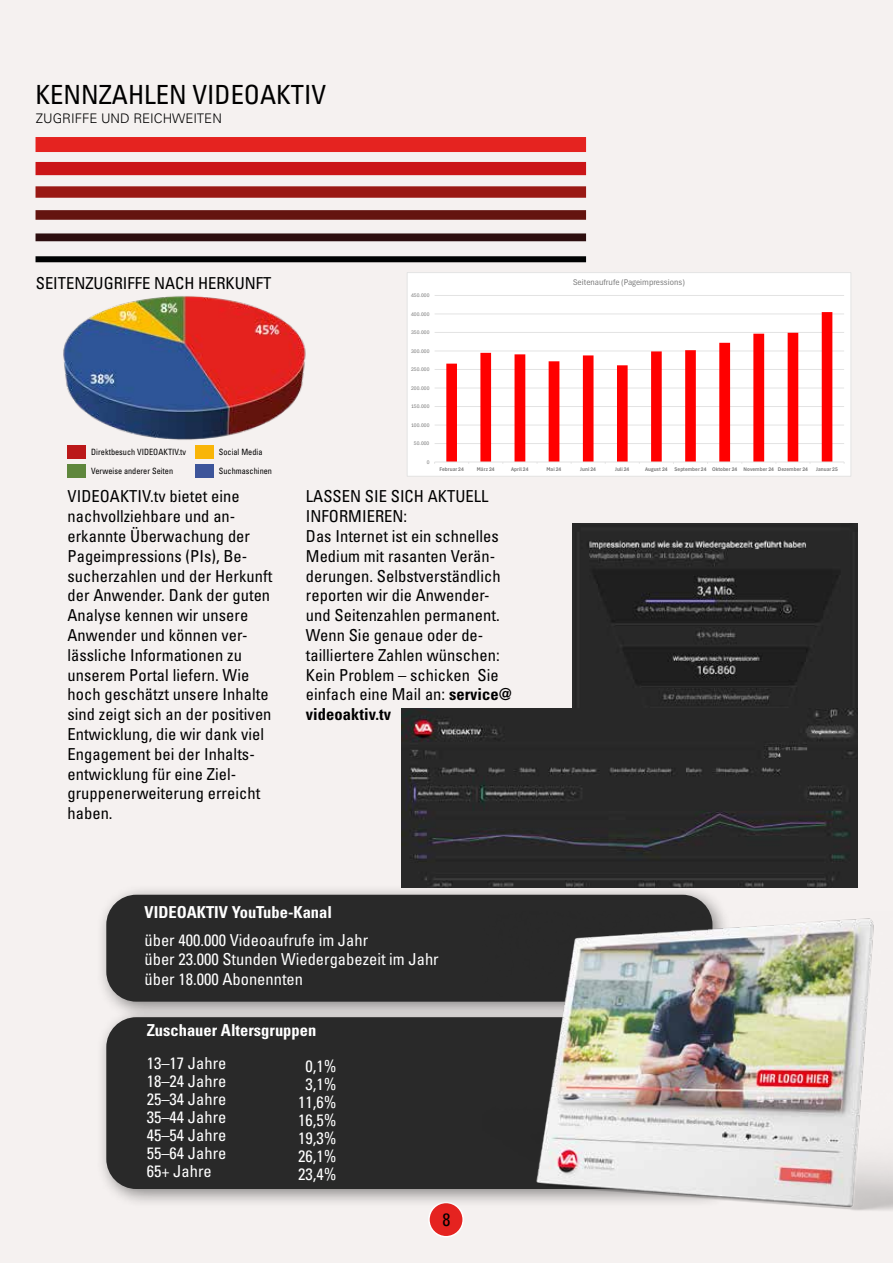
<style>
.page{position:relative;width:893px;height:1263px;background:#f5f1f0}
.page>*{position:absolute;margin:0;border:0;box-sizing:border-box;transform-origin:0 0}
.t1{font:condensed 26.4px "Univers LT Std";color:#000}
.t2{font:condensed 18px "Univers LT Std";color:#000}
.t3{font:condensed 16.5px/19.8px "Univers LT Std";letter-spacing:.005em;color:#000}
.t4{font:condensed 16.5px/18px "Univers LT Std";color:#fff}
.t5{font:700 condensed 16.5px "Univers LT Std";color:#fff}
.t6{font:300 13.2px "Univers LT Std";color:#000}
.t7{font:condensed 8.7px "Univers LT Std";letter-spacing:.005em;color:#000;scale:.95 1}
.t8{font:condensed 8.7px "Aptos";letter-spacing:-.005em;color:#7b7b7b}
.t9{font:700 condensed 5.55px "Aptos";color:#7b7b7b}
.t10{font:condensed 5.55px "Aptos";letter-spacing:-.005em;color:#7b7b7b}
.s1{font-weight:700}
</style>
<div class="page">
<div style="left:429px;top:1202px;width:34px;height:35px;background:#e52320;border-radius:50%"></div>
<div style="left:428px;top:1202px;width:36px;height:35px;border:2px solid #fff;border-radius:50%"></div>
<div style="left:95px;top:884px;width:637px;height:137px;background:#000;opacity:.45"></div>
<div style="left:106px;top:895px;width:606px;height:107px;background:#292929;border-radius:30px"></div>
<div style="left:95px;top:1006px;width:653px;height:203px;background:#000;opacity:.45"></div>
<div style="left:106px;top:1017px;width:622px;height:172px;background:#292929;border-radius:30px"></div>
<div style="left:36px;top:137px;width:550px;height:15px;background:#e52320"></div>
<div style="left:36px;top:162px;width:550px;height:13px;background:#cb1517"></div>
<div style="left:36px;top:186px;width:550px;height:12px;background:#991914"></div>
<div style="left:36px;top:210px;width:550px;height:10px;background:#64140f"></div>
<div style="left:36px;top:233px;width:550px;height:8px;background:#2d0e0f"></div>
<div style="left:36px;top:256px;width:550px;height:6px;background:#010202"></div>
<img style="left:482px;top:912px;width:411px;height:299px">
<img style="left:63px;top:296px;width:243px;height:155px">
<div style="left:195px;top:445px;width:19px;height:14px;background:#f9b508"></div>
<div style="left:68px;top:445px;width:18px;height:14px;background:#bb1819"></div>
<div style="left:195px;top:464px;width:19px;height:14px;background:#3d559a"></div>
<div style="left:68px;top:464px;width:18px;height:14px;background:#5f873d"></div>
<img style="left:572px;top:524px;width:285px;height:184px">
<img style="left:401px;top:708px;width:456px;height:180px">
<div style="left:407px;top:273px;width:444px;height:203px;background:#fff"></div>
<hr style="left:435px;top:443px;width:409px;height:1px;background:#e3e3e3">
<hr style="left:435px;top:425px;width:409px;height:1px;background:#e3e3e3">
<hr style="left:435px;top:406px;width:409px;height:1px;background:#e3e3e3">
<hr style="left:435px;top:388px;width:409px;height:1px;background:#e3e3e3">
<hr style="left:435px;top:369px;width:409px;height:1px;background:#e3e3e3">
<hr style="left:435px;top:351px;width:409px;height:1px;background:#e3e3e3">
<hr style="left:435px;top:332px;width:409px;height:1px;background:#e3e3e3">
<hr style="left:435px;top:314px;width:409px;height:1px;background:#e3e3e3">
<hr style="left:435px;top:295px;width:409px;height:1px;background:#e3e3e3">
<svg style="left:446px;top:312px;width:386px;height:150px"></svg>
<hr style="left:435px;top:462px;width:409px;height:1px;background:#e3e3e3">
<div style="left:407px;top:272px;width:444px;height:204px;border:1px solid #e3e3e3"></div>
<h1 class="t1" style="left:36px;top:78px;width:292px">KENNZAHLEN VIDEOAKTIV</h1>
<p class="t6" style="left:36px;top:110px;width:188px">ZUGRIFFE UND REICHWEITEN</p>
<p class="t3" style="left:36px;top:273px;width:237px">SEITENZUGRIFFE NACH HERKUNFT</p>
<p class="t7" style="left:91px;top:446px;width:102px">Direktbesuch VIDEOAKTIV.tv</p>
<p class="t7" style="left:219px;top:446px;width:47px">Social Media</p>
<p class="t7" style="left:91px;top:465px;width:88px">Verweise anderer Seiten</p>
<p class="t7" style="left:219px;top:465px;width:58px">Suchmaschinen</p>
<p class="t10" style="left:411px;top:291px;width:20px">450.000</p>
<p class="t10" style="left:411px;top:310px;width:20px">400.000</p>
<p class="t10" style="left:411px;top:328px;width:20px">350.000</p>
<p class="t10" style="left:411px;top:347px;width:20px">300.000</p>
<p class="t10" style="left:411px;top:365px;width:20px">250.000</p>
<p class="t10" style="left:411px;top:384px;width:20px">200.000</p>
<p class="t10" style="left:411px;top:402px;width:20px">150.000</p>
<p class="t10" style="left:411px;top:421px;width:20px">100.000</p>
<p class="t10" style="left:414px;top:439px;width:17px">50.000</p>
<p class="t10" style="left:427px;top:458px;width:4px">0</p>
<p class="t8" style="left:573px;top:277px;width:113px">Seitenaufrufe (Pageimpressions)</p>
<p class="t9" style="left:439px;top:465px;width:26px">Februar 24</p>
<p class="t9" style="left:477px;top:465px;width:19px">März 24</p>
<p class="t9" style="left:511px;top:465px;width:19px">April 24</p>
<p class="t9" style="left:547px;top:465px;width:16px">Mai 24</p>
<p class="t9" style="left:580px;top:465px;width:17px">Juni 24</p>
<p class="t9" style="left:615px;top:465px;width:16px">Juli 24</p>
<p class="t9" style="left:645px;top:465px;width:164px">August 24 September 24 Oktober 24 November 24 Dezember 24</p>
<p class="t9" style="left:816px;top:465px;width:23px">Januar 25</p>
<p class="t3" style="left:67px;top:486px;width:206px">VIDEOAKTIV.tv bietet eine nachvollziehbare und an&shy;erkannte Überwachung der<br>Pageimpressions (PIs), Be&shy;sucherzahlen und der Herkunft der Anwender. Dank der guten<br>Analyse kennen wir unsere<br>Anwender und können ver&shy;lässliche Informationen zu unserem Portal liefern. Wie hoch geschätzt unsere Inhalte sind zeigt sich an der positiven<br>Entwicklung, die wir dank viel<br>Engagement bei der Inhalts&shy;entwicklung für eine Ziel&shy;gruppenerweiterung erreicht haben.</p>
<p class="t3" style="left:306px;top:486px;width:208px">LASSEN SIE SICH AKTUELL<br>INFORMIEREN:<br>Das Internet ist ein schnelles<br>Medium mit rasanten Verän&shy;derungen. Selbstverständlich reporten wir die Anwender&shy;und Seitenzahlen permanent.<br>Wenn Sie genaue oder de&shy;tailliertere Zahlen wünschen:<br>Kein Problem – schicken Sie einfach eine Mail an: <span class="s1">service@ videoaktiv.tv</span></p>
<p class="t5" style="left:145px;top:901px;width:189px">VIDEOAKTIV YouTube-Kanal</p>
<p class="t4" style="left:145px;top:929px;width:296px;line-height:19.8px">über 400.000 Videoaufrufe im Jahr<br>über 23.000 Stunden Wiedergabezeit im Jahr über 18.000 Abonennten</p>
<p class="t5" style="left:147px;top:1020px;width:171px">Zuschauer Altersgruppen</p>
<p class="t4" style="left:298px;top:1057px;width:40px;text-align:center">0,1%<br>3,1%<br>11,6%<br>16,5%<br>19,3%<br>26,1%<br>23,4%</p>
<p class="t4" style="left:147px;top:1054px;width:81px;text-align:justify">13–17 Jahre 18–24 Jahre 25–34 Jahre 35–44 Jahre 45–54 Jahre 55–64 Jahre 65+ Jahre</p>
<p class="t2" style="left:442px;top:1208px;width:9px">8</p>
</div>
